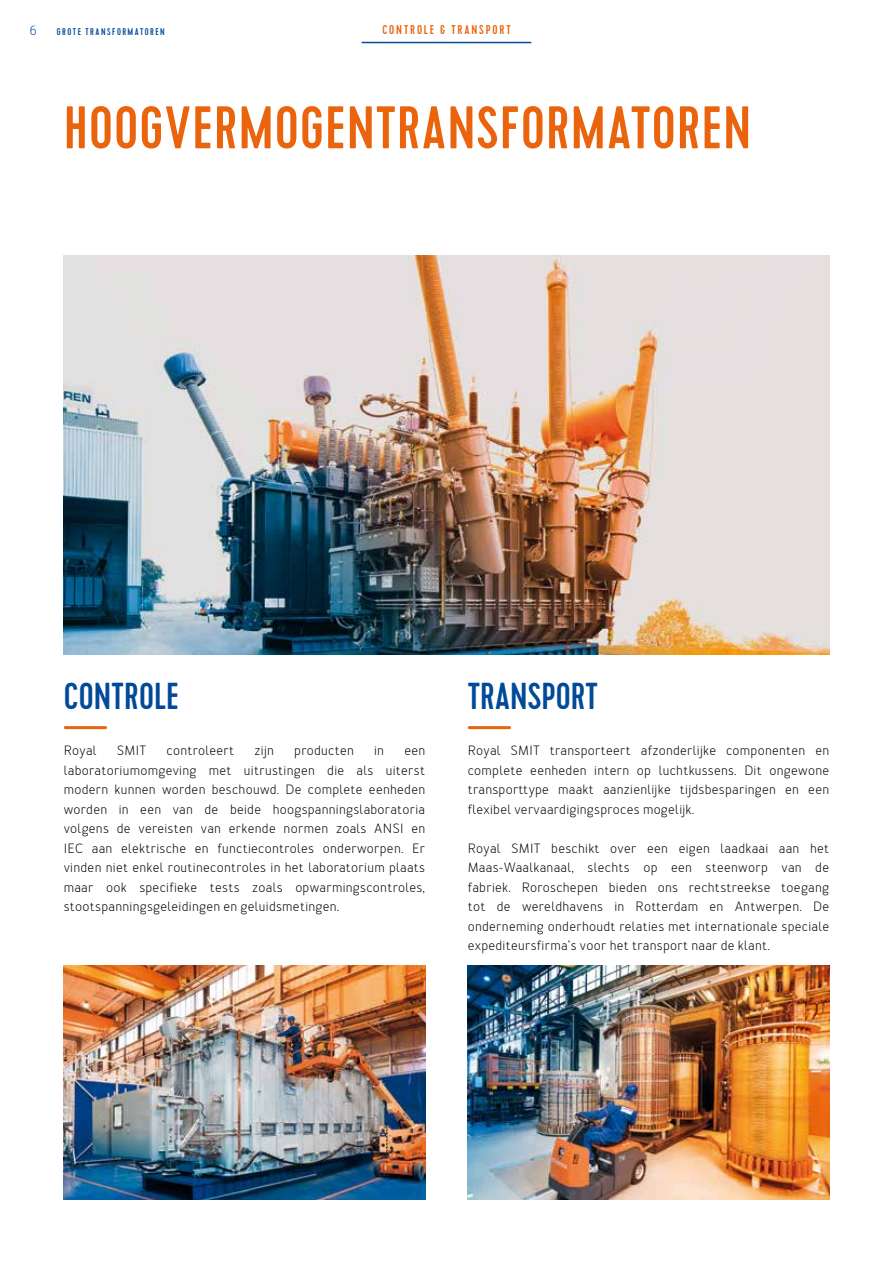
<style>
.page{position:relative;width:893px;height:1263px;background:#fff}
.page>*{position:absolute;margin:0;border:0;box-sizing:border-box;transform-origin:0 0}
.t1{font:500 60px "Cervo";letter-spacing:.02em;color:#ea640d}
.t2{font:500 37.5px "Cervo";color:#004a99}
.t3{font:13.5px/19.5px "Merlo";letter-spacing:.02em;color:#000;text-align:justify}
.t4{font:13.5px "Merlo";color:#004a99}
.t5{font:500 12.75px "Cervo";letter-spacing:.15em;color:#ea640d}
.t6{font:500 9.75px "Cervo";letter-spacing:.155em;color:#004a99}
</style>
<div class="page">
<img style="left:64px;top:255px;width:765px;height:400px">
<hr style="left:362px;top:42px;width:169px;height:1px;background:#004a99">
<img style="left:64px;top:965px;width:361px;height:234px">
<img style="left:468px;top:965px;width:361px;height:234px">
<hr style="left:65px;top:726px;width:41px;height:3px;background:#ea640d">
<hr style="left:469px;top:726px;width:41px;height:3px;background:#ea640d">
<p class="t4" style="left:30px;top:22px;width:9px">6</p>
<p class="t6" style="left:57px;top:26px;width:110px">GROTE TRANSFORMATOREN</p>
<p class="t5" style="left:382px;top:23px;width:130px">CONTROLE &amp; TRANSPORT</p>
<h1 class="t1" style="left:64px;top:92px;width:689px">HOOGVERMOGENTRANSFORMATOREN</h1>
<h2 class="t2" style="left:64px;top:674px;width:117px">CONTROLE</h2>
<p class="t3" style="left:64px;top:741px;width:34px">Royal</p>
<p class="t3" style="left:117px;top:741px;width:31px">SMIT</p>
<p class="t3" style="left:167px;top:741px;width:69px">controleert</p>
<p class="t3" style="left:255px;top:741px;width:21px">zijn</p>
<p class="t3" style="left:294px;top:741px;width:61px">producten</p>
<p class="t3" style="left:374px;top:741px;width:11px">in</p>
<p class="t3" style="left:64px;top:741px;width:363px;text-indent:341px">een laboratoriumomgeving met uitrustingen die als uiterst modern kunnen worden beschouwd. De complete eenheden worden in een van de beide hoogspanningslaboratoria volgens de vereisten van erkende normen zoals ANSI en IEC aan elektrische en functiecontroles onderworpen. Er vinden niet enkel routinecontroles in het laboratorium plaats maar ook specifieke tests zoals opwarmingscontroles, stootspanningsgeleidingen en geluidsmetingen.</p>
<h2 class="t2" style="left:468px;top:674px;width:131px">TRANSPORT</h2>
<p class="t3" style="left:468px;top:741px;width:363px">Royal SMIT transporteert afzonderlijke componenten en complete eenheden intern op luchtkussens. Dit ongewone transporttype maakt aanzienlijke tijdsbesparingen en een flexibel vervaardigingsproces mogelijk.</p>
<p class="t3" style="left:468px;top:839px;width:363px">Royal SMIT beschikt over een eigen laadkaai aan het Maas-Waalkanaal, slechts op een steenworp van de fabriek. Roroschepen bieden ons rechtstreekse toegang tot de wereldhavens in Rotterdam en Antwerpen. De onderneming onderhoudt relaties met internationale speciale expediteursfirma’s voor het transport naar de klant.</p>
</div>
